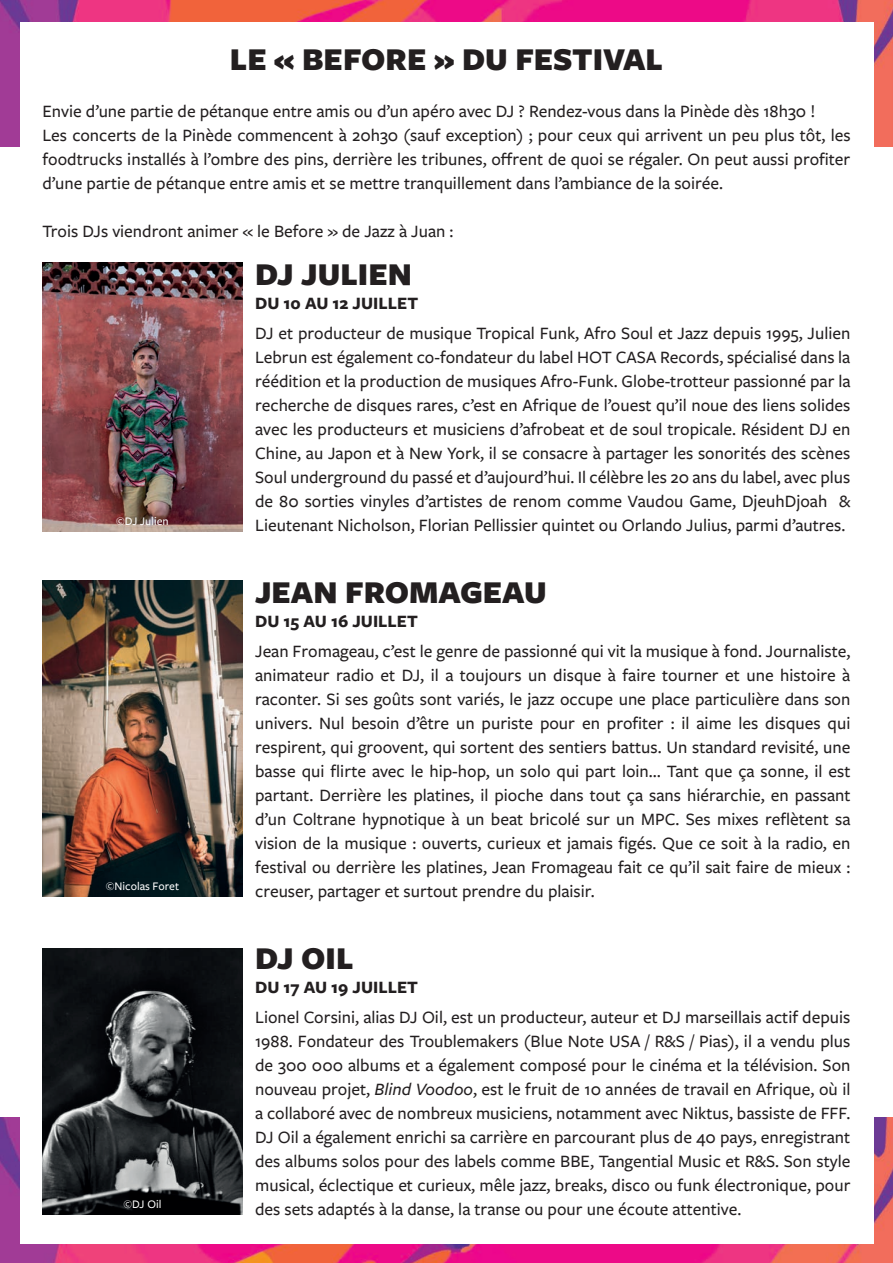
<style>
.page{position:relative;width:893px;height:1263px;background:#fff}
.page>*{position:absolute;margin:0;border:0;box-sizing:border-box;transform-origin:0 0}
.t1{font:900 33px "Freight Sans Pro";color:#231f20}
.t2{font:500 18px/24px "Freight Sans Pro";color:#231f20;text-align:justify}
.t3{font:700 18px "Freight Sans Pro";color:#231f20}
.t4{font:500 12px "Freight Sans Pro";color:#fff}
.s1{font-style:italic}
</style>
<div class="page">
<img style="left:0;top:1117px;width:893px;height:146px">
<img style="left:0;top:0;width:893px;height:147px">
<div style="left:20px;top:22px;width:853px;height:1221px;background:#fff"></div>
<img style="left:43px;top:263px;width:199px;height:268px">
<img style="left:43px;top:580px;width:199px;height:316px">
<img style="left:43px;top:948px;width:199px;height:266px">
<h1 class="t1" style="left:230px;top:37px;width:435px">LE « BEFORE » DU FESTIVAL</h1>
<p class="t2" style="left:43px;top:98px;width:809px;text-align:left">Envie d’une partie de pétanque entre amis ou d’un apéro avec DJ ? Rendez-vous dans la Pinède dès 18h30 !<br>Les concerts de la Pinède commencent à 20h30 (sauf exception) ; pour ceux qui arrivent un peu plus tôt, les foodtrucks installés à l’ombre des pins, derrière les tribunes, offrent de quoi se régaler. On peut aussi profiter d’une partie de pétanque entre amis et se mettre tranquillement dans l’ambiance de la soirée.</p>
<p class="t2" style="left:43px;top:218px;width:413px">Trois DJs viendront animer « le Before » de Jazz à Juan :</p>
<h1 class="t1" style="left:255px;top:251px;width:158px">DJ JULIEN</h1>
<p class="t3" style="left:255px;top:290px;width:165px">DU 10 AU 12 JUILLET</p>
<p class="t2" style="left:255px;top:320px;width:597px">DJ et producteur de musique Tropical Funk, Afro Soul et Jazz depuis 1995, Julien Lebrun est également co-fondateur du label HOT CASA Records, spécialisé dans la réédition et la production de musiques Afro-Funk. Globe-trotteur passionné par la recherche de disques rares, c’est en Afrique de l’ouest qu’il noue des liens solides avec les producteurs et musiciens d’afrobeat et de soul tropicale. Résident DJ en Chine, au Japon et à New York, il se consacre à partager les sonorités des scènes Soul underground du passé et d’aujourd’hui. Il célèbre les 20 ans du label, avec plus de 80 sorties vinyles d’artistes de renom comme Vaudou Game, DjeuhDjoah &amp; Lieutenant Nicholson, Florian Pellissier quintet ou Orlando Julius, parmi d’autres.</p>
<p class="t4" style="left:116px;top:513px;width:54px">©DJ Julien</p>
<p class="t4" style="left:106px;top:878px;width:75px">©Nicolas Foret</p>
<p class="t4" style="left:124px;top:1196px;width:39px">©DJ Oil</p>
<h1 class="t1" style="left:255px;top:569px;width:293px">JEAN FROMAGEAU</h1>
<p class="t3" style="left:255px;top:608px;width:164px">DU 15 AU 16 JUILLET</p>
<p class="t2" style="left:255px;top:638px;width:597px">Jean Fromageau, c’est le genre de passionné qui vit la musique à fond. Journaliste, animateur radio et DJ, il a toujours un disque à faire tourner et une histoire à raconter. Si ses goûts sont variés, le jazz occupe une place particulière dans son univers. Nul besoin d’être un puriste pour en profiter : il aime les disques qui respirent, qui groovent, qui sortent des sentiers battus. Un standard revisité, une basse qui flirte avec le hip-hop, un solo qui part loin… Tant que ça sonne, il est partant. Derrière les platines, il pioche dans tout ça sans hiérarchie, en passant d’un Coltrane hypnotique à un beat bricolé sur un MPC. Ses mixes reflètent sa vision de la musique : ouverts, curieux et jamais figés. Que ce soit à la radio, en festival ou derrière les platines, Jean Fromageau fait ce qu’il sait faire de mieux : creuser, partager et surtout prendre du plaisir.</p>
<h1 class="t1" style="left:255px;top:935px;width:100px">DJ OIL</h1>
<p class="t3" style="left:255px;top:974px;width:164px">DU 17 AU 19 JUILLET</p>
<p class="t2" style="left:255px;top:1004px;width:597px">Lionel Corsini, alias DJ Oil, est un producteur, auteur et DJ marseillais actif depuis 1988. Fondateur des Troublemakers (Blue Note USA / R&amp;S / Pias), il a vendu plus de 300 000 albums et a également composé pour le cinéma et la télévision. Son nouveau projet, <span class="s1">Blind Voodoo</span>, est le fruit de 10 années de travail en Afrique, où il a collaboré avec de nombreux musiciens, notamment avec Niktus, bassiste de FFF.<br>DJ Oil a également enrichi sa carrière en parcourant plus de 40 pays, enregistrant des albums solos pour des labels comme BBE, Tangential Music et R&amp;S. Son style musical, éclectique et curieux, mêle jazz, breaks, disco ou funk électronique, pour des sets adaptés à la danse, la transe ou pour une écoute attentive.</p>
</div>
